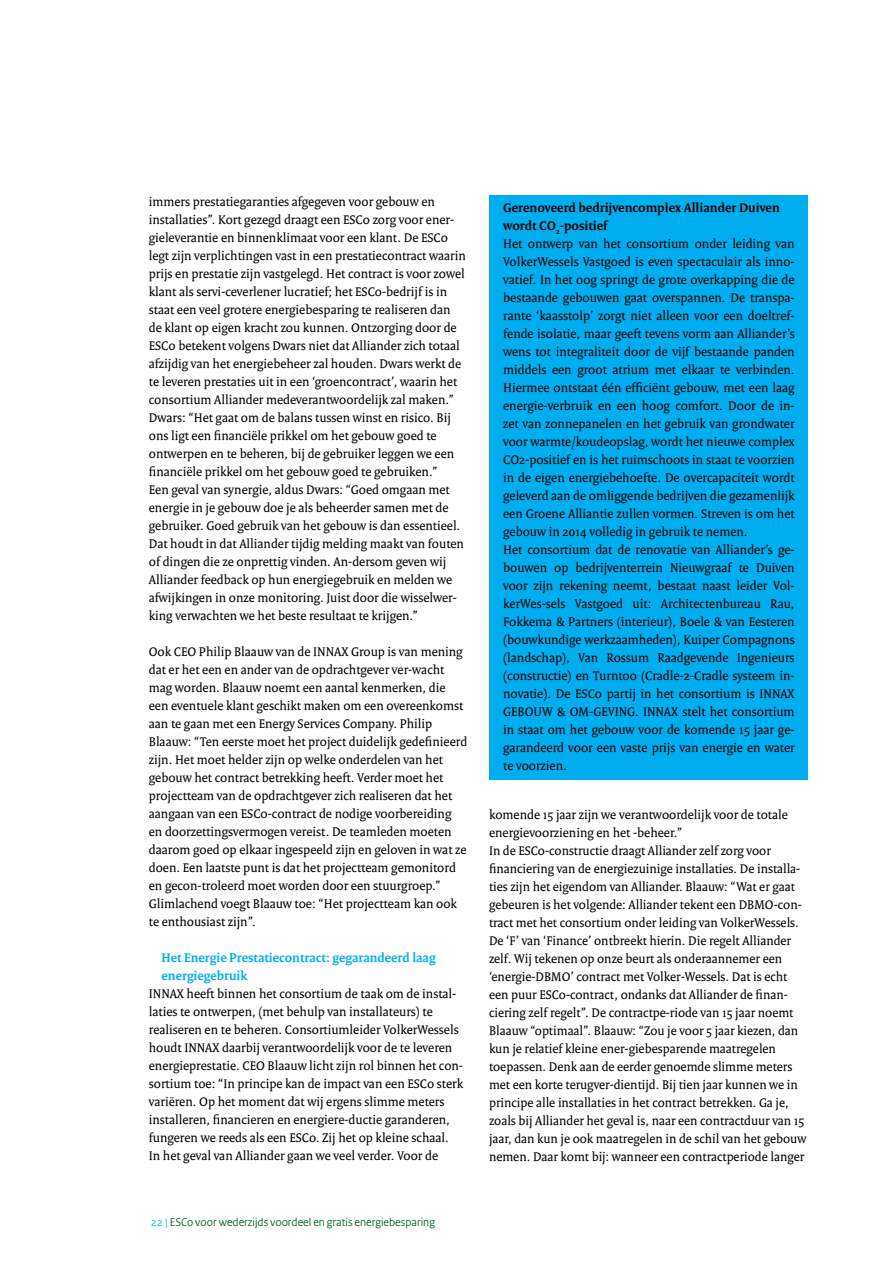
<style>
.page{position:relative;width:893px;height:1263px;background:#fff}
.page>*{position:absolute;margin:0;border:0;box-sizing:border-box;transform-origin:0 0}
.t1{font:13.5px/18px "Rijksoverheid Serif";color:#000}
.t2{font:700 13.5px/18px "Rijksoverheid Serif";color:#00aeef}
.t3{font:12px "Rijksoverheid Sans";color:#006325}
.s1{color:#00aeef}
.s2{font-weight:700}
</style>
<div class="page">
<div style="left:489px;top:196px;width:319px;height:584px;background:#00aeef"></div>
<p class="t1" style="left:149px;top:192px;width:319px">immers prestatiegaranties afgegeven voor gebouw en installaties”. Kort gezegd draagt een ESCo zorg voor ener&shy;gieleverantie en binnenklimaat voor een klant. De ESCo legt zijn verplichtingen vast in een prestatiecontract waarin prijs en prestatie zijn vastgelegd. Het contract is voor zowel klant als servi-ceverlener lucratief; het ESCo-bedrijf is in staat een veel grotere energiebesparing te realiseren dan de klant op eigen kracht zou kunnen. Ontzorging door de ESCo betekent volgens Dwars niet dat Alliander zich totaal afzijdig van het energiebeheer zal houden. Dwars werkt de te leveren prestaties uit in een ‘groencontract’, waarin het consortium Alliander medeverantwoordelijk zal maken.” Dwars: “Het gaat om de balans tussen winst en risico. Bij ons ligt een financiële prikkel om het gebouw goed te ontwerpen en te beheren, bij de gebruiker leggen we een financiële prikkel om het gebouw goed te gebruiken.”<br>Een geval van synergie, aldus Dwars: “Goed omgaan met energie in je gebouw doe je als beheerder samen met de gebruiker. Goed gebruik van het gebouw is dan essentieel.<br>Dat houdt in dat Alliander tijdig melding maakt van fouten of dingen die ze onprettig vinden. An-dersom geven wij Alliander feedback op hun energiegebruik en melden we afwijkingen in onze monitoring. Juist door die wisselwer&shy;king verwachten we het beste resultaat te krijgen.”</p>
<p class="t1" style="left:149px;top:642px;width:320px">Ook CEO Philip Blaauw van de INNAX Group is van mening dat er het een en ander van de opdrachtgever ver-wacht mag worden. Blaauw noemt een aantal kenmerken, die een eventuele klant geschikt maken om een overeenkomst aan te gaan met een Energy Services Company. Philip Blaauw: “Ten eerste moet het project duidelijk gedefinieerd zijn. Het moet helder zijn op welke onderdelen van het gebouw het contract betrekking heeft. Verder moet het projectteam van de opdrachtgever zich realiseren dat het aangaan van een ESCo-contract de nodige voorbereiding en doorzettingsvermogen vereist. De teamleden moeten daarom goed op elkaar ingespeeld zijn en geloven in wat ze doen. Een laatste punt is dat het projectteam gemonitord en gecon-troleerd moet worden door een stuurgroep.” Glimlachend voegt Blaauw toe: “Het projectteam kan ook te enthousiast zijn”.</p>
<p class="t2" style="left:162px;top:948px;width:276px">Het Energie Prestatiecontract: gegarandeerd laag energiegebruik</p>
<p class="t1" style="left:149px;top:984px;width:316px">INNAX heeft binnen het consortium de taak om de instal&shy;laties te ontwerpen, (met behulp van installateurs) te realiseren en te beheren. Consortiumleider VolkerWessels houdt INNAX daarbij verantwoordelijk voor de te leveren energieprestatie. CEO Blaauw licht zijn rol binnen het con&shy;sortium toe: “In principe kan de impact van een ESCo sterk variëren. Op het moment dat wij ergens slimme meters installeren, financieren en energiere-ductie garanderen, fungeren we reeds als een ESCo. Zij het op kleine schaal.<br>In het geval van Alliander gaan we veel verder. Voor de</p>
<p class="t3" style="left:151px;top:1215px;width:286px"><span class="s1">22 |</span> ESCo voor wederzijds voordeel en gratis energiebesparing</p>
<p class="t1" style="left:503px;top:198px;width:293px"><span class="s2">Gerenoveerd bedrijvencomplex Alliander Duiven wordt CO</span><sub>2</sub><span class="s2">-positief<br></span>Het ontwerp van het consortium onder leiding van VolkerWessels Vastgoed is even spectaculair als inno&shy;vatief. In het oog springt de grote overkapping die de bestaande gebouwen gaat overspannen. De transpa&shy;rante ‘kaasstolp’ zorgt niet alleen voor een doeltref&shy;fende isolatie, maar geeft tevens vorm aan Alliander’s wens tot integraliteit door de vijf bestaande panden middels een groot atrium met elkaar te verbinden.<br>Hiermee ontstaat één efficiënt gebouw, met een laag energie-verbruik en een hoog comfort. Door de in&shy;zet van zonnepanelen en het gebruik van grondwater voor warmte/koudeopslag, wordt het nieuwe complex CO2-positief en is het ruimschoots in staat te voorzien in de eigen energiebehoefte. De overcapaciteit wordt geleverd aan de omliggende bedrijven die gezamenlijk een Groene Alliantie zullen vormen. Streven is om het gebouw in 2014 volledig in gebruik te nemen.<br>Het consortium dat de renovatie van Alliander’s ge&shy;bouwen op bedrijventerrein Nieuwgraaf te Duiven voor zijn rekening neemt, bestaat naast leider Vol&shy;kerWes-sels Vastgoed uit: Architectenbureau Rau, Fokkema &amp; Partners (interieur), Boele &amp; van Eesteren (bouwkundige werkzaamheden), Kuiper Compagnons (landschap), Van Rossum Raadgevende Ingenieurs (constructie) en Turntoo (Cradle-2-Cradle systeem in&shy;novatie). De ESCo partij in het consortium is INNAX GEBOUW &amp; OM-GEVING. INNAX stelt het consortium in staat om het gebouw voor de komende 15 jaar ge&shy;garandeerd voor een vaste prijs van energie en water te voorzien.</p>
<p class="t1" style="left:489px;top:806px;width:319px">komende 15 jaar zijn we verantwoordelijk voor de totale energievoorziening en het -beheer.”<br>In de ESCo-constructie draagt Alliander zelf zorg voor financiering van de energiezuinige installaties. De installa&shy;ties zijn het eigendom van Alliander. Blaauw: “Wat er gaat gebeuren is het volgende: Alliander tekent een DBMO-con&shy;tract met het consortium onder leiding van VolkerWessels.<br>De ‘F’ van ‘Finance’ ontbreekt hierin. Die regelt Alliander zelf. Wij tekenen op onze beurt als onderaannemer een ‘energie-DBMO’ contract met Volker-Wessels. Dat is echt een puur ESCo-contract, ondanks dat Alliander de finan&shy;ciering zelf regelt”. De contractpe-riode van 15 jaar noemt Blaauw “optimaal”. Blaauw: “Zou je voor 5 jaar kiezen, dan kun je relatief kleine ener-giebesparende maatregelen toepassen. Denk aan de eerder genoemde slimme meters met een korte terugver-dientijd. Bij tien jaar kunnen we in principe alle installaties in het contract betrekken. Ga je, zoals bij Alliander het geval is, naar een contractduur van 15 jaar, dan kun je ook maatregelen in de schil van het gebouw nemen. Daar komt bij: wanneer een contractperiode langer</p>
</div>
